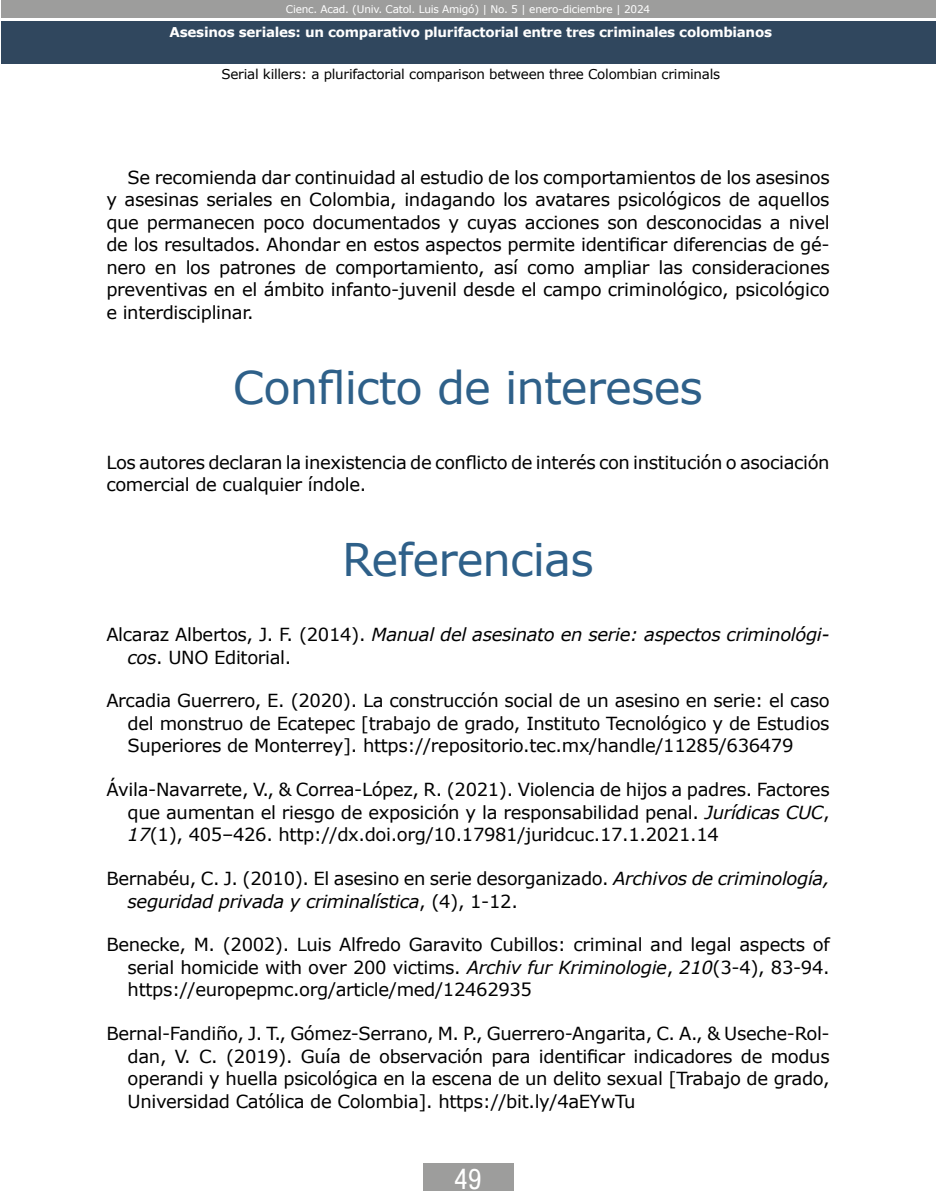
<style>
.page{position:relative;width:936px;height:1191px;background:#fff}
.page>*{position:absolute;margin:0;border:0;box-sizing:border-box;transform-origin:0 0}
.t1{font:45px "Verdana";letter-spacing:-.02em;color:#2e6089}
.t2{font:27px "Arena Condensed";color:#fff}
.t3{font:18px/22.5px "Verdana";letter-spacing:-.02em;color:#000;text-align:justify}
.t4{font:italic 18px/22.5px "Verdana";letter-spacing:-.02em;color:#000}
.t5{font:700 13.5px "Verdana";letter-spacing:-.02em;color:#fff}
.t6{font:13.5px "Verdana";letter-spacing:-.02em;color:#000}
.t7{font:10.5px "Verdana";letter-spacing:-.02em;color:#fff}
.s1{font-style:normal}
.s2{font-style:italic}
</style>
<div class="page">
<div style="left:1px;top:21px;width:934px;height:43px;background:#30475e"></div>
<div style="left:1px;top:0;width:934px;height:18px;background:#9d9d9c"></div>
<div style="left:423px;top:1163px;width:90px;height:28px;background:#9d9d9c"></div>
<p class="t7" style="left:286px;top:2px;width:366px">Cienc. Acad. (Univ. Catol. Luis Amigó) | No. 5 | enero-diciembre | 2024</p>
<p class="t5" style="left:170px;top:22px;width:604px">Asesinos seriales: un comparativo plurifactorial entre tres criminales colombianos</p>
<p class="t6" style="left:221px;top:65px;width:500px">Serial killers: a plurifactorial comparison between three Colombian criminals</p>
<p class="t3" style="left:106px;top:166px;width:724px;text-indent:21px">Se recomienda dar continuidad al estudio de los comportamientos de los asesinos y asesinas seriales en Colombia, indagando los avatares psicológicos de aquellos que permanecen poco documentados y cuyas acciones son desconocidas a nivel de los resultados. Ahondar en estos aspectos permite identificar diferencias de gé&shy;nero en los patrones de comportamiento, así como ampliar las consideraciones preventivas en el ámbito infanto-juvenil desde el campo criminológico, psicológico e interdisciplinar.</p>
<h1 class="t1" style="left:233px;top:356px;width:471px">Conflicto de intereses</h1>
<p class="t3" style="left:106px;top:451px;width:724px">Los autores declaran la inexistencia de conflicto de interés con institución o asociación comercial de cualquier índole.</p>
<h1 class="t1" style="left:342px;top:529px;width:253px">Referencias</h1>
<p class="t4" style="left:128px;top:623px;width:703px;text-indent:-21px"><span class="s1">Alcaraz Albertos, J. F. (2014).</span> Manual del asesinato en serie: aspectos criminológi&shy;cos<span class="s1">. UNO Editorial.</span></p>
<p class="t3" style="left:128px;top:689px;width:703px;text-indent:-21px">Arcadia Guerrero, E. (2020). La construcción social de un asesino en serie: el caso del monstruo de Ecatepec [trabajo de grado, Instituto Tecnológico y de Estudios Superiores de Monterrey]. https://repositorio.tec.mx/handle/11285/636479</p>
<p class="t3" style="left:128px;top:778px;width:703px;text-indent:-21px">Ávila-Navarrete, V., &amp; Correa-López, R. (2021). Violencia de hijos a padres. Factores que aumentan el riesgo de exposición y la responsabilidad penal. <span class="s2">Jurídicas CUC</span>, <span class="s2">17</span>(1), 405–426. http://dx.doi.org/10.17981/juridcuc.17.1.2021.14</p>
<p class="t3" style="left:128px;top:867px;width:703px;text-indent:-21px">Bernabéu, C. J. (2010). El asesino en serie desorganizado. <span class="s2">Archivos de criminología, seguridad privada y criminalística</span>, (4), 1-12.</p>
<p class="t3" style="left:128px;top:933px;width:703px;text-indent:-21px">Benecke, M. (2002). Luis Alfredo Garavito Cubillos: criminal and legal aspects of serial homicide with over 200 victims. <span class="s2">Archiv fur Kriminologie</span>, <span class="s2">210</span>(3-4), 83-94. https://europepmc.org/article/med/12462935</p>
<p class="t3" style="left:128px;top:1022px;width:703px;text-indent:-21px">Bernal-Fandiño, J. T., Gómez-Serrano, M. P., Guerrero-Angarita, C. A., &amp; Useche-Rol&shy;dan, V. C. (2019). Guía de observación para identificar indicadores de modus operandi y huella psicológica en la escena de un delito sexual [Trabajo de grado, Universidad Católica de Colombia]. https://bit.ly/4aEYwTu</p>
<h2 class="t2" style="left:454px;top:1163px;width:29px">49</h2>
</div>
